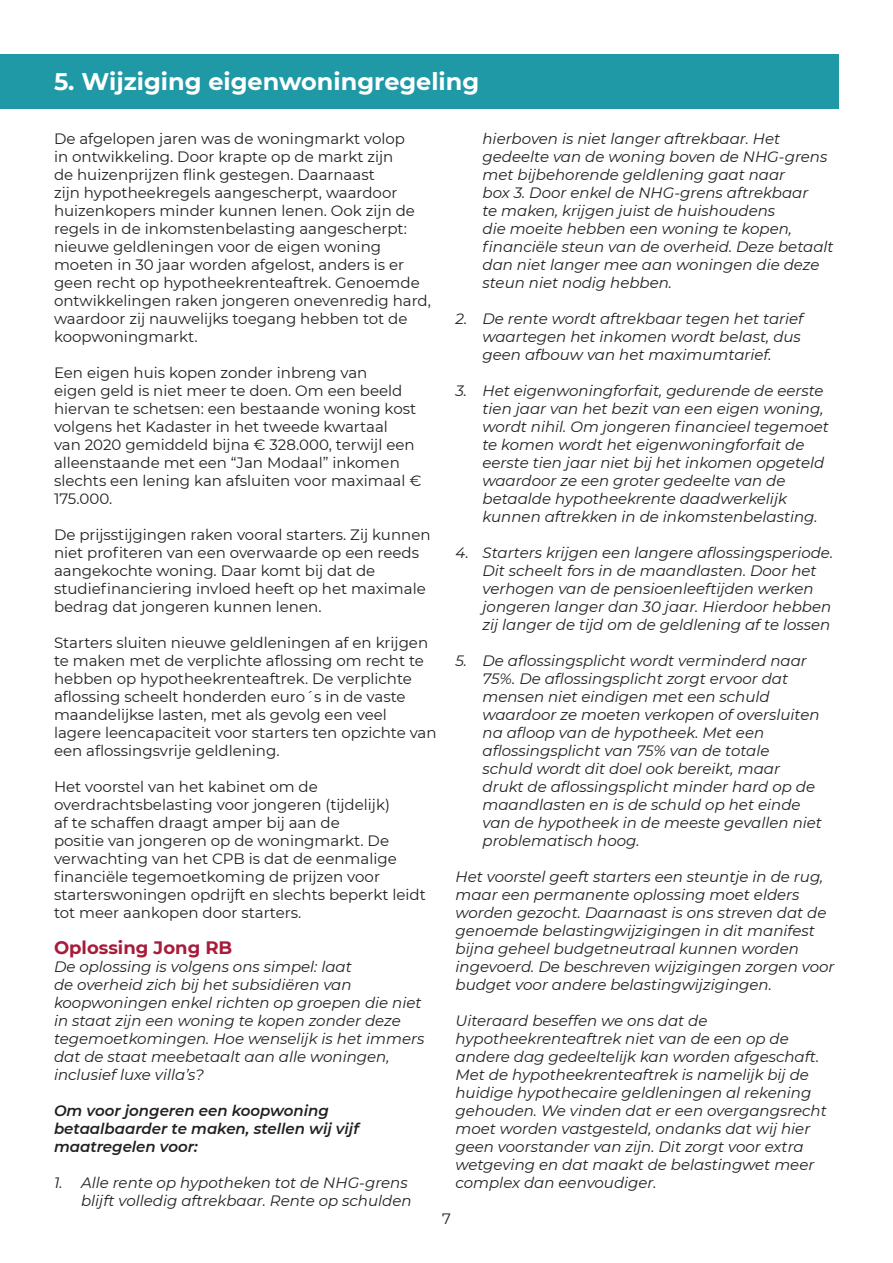
<style>
.page{position:relative;width:893px;height:1263px;background:#fff}
.page>*{position:absolute;margin:0;border:0;box-sizing:border-box;transform-origin:0 0}
.Titels{font:700 24px "Montserrat";color:#fff}
.Tussenkoppen{font:700 18px "Montserrat";color:#a81b3a}
.t1{font:italic 15px/18px "Montserrat";color:#231f20}
.t2{font:15px/18px "Montserrat";color:#231f20}
.t3{font:italic 600 15px/18px "Montserrat";color:#231f20}
</style>
<div class="page">
<div style="left:0;top:54px;width:839px;height:54px;background:#2099a7"></div>
<p class="Titels" style="left:54px;top:64px;width:427px">5. Wijziging eigenwoningregeling</p>
<p class="t2" style="left:54px;top:129px;width:378px">De afgelopen jaren was de woningmarkt volop<br>in ontwikkeling. Door krapte op de markt zijn<br>de huizenprijzen flink gestegen. Daarnaast<br>zijn hypotheekregels aangescherpt, waardoor huizenkopers minder kunnen lenen. Ook zijn de regels in de inkomstenbelasting aangescherpt: nieuwe geldleningen voor de eigen woning moeten in 30 jaar worden afgelost, anders is er geen recht op hypotheekrenteaftrek. Genoemde ontwikkelingen raken jongeren onevenredig hard, waardoor zij nauwelijks toegang hebben tot de koopwoningmarkt.</p>
<p class="t2" style="left:54px;top:363px;width:369px">Een eigen huis kopen zonder inbreng van<br>eigen geld is niet meer te doen. Om een beeld hiervan te schetsen: een bestaande woning kost volgens het Kadaster in het tweede kwartaal<br>van 2020 gemiddeld bijna € 328.000, terwijl een alleenstaande met een “Jan Modaal” inkomen slechts een lening kan afsluiten voor maximaal € 175.000.</p>
<p class="t2" style="left:54px;top:525px;width:378px">De prijsstijgingen raken vooral starters. Zij kunnen niet profiteren van een overwaarde op een reeds aangekochte woning. Daar komt bij dat de studiefinanciering invloed heeft op het maximale bedrag dat jongeren kunnen lenen.</p>
<p class="t2" style="left:54px;top:633px;width:384px">Starters sluiten nieuwe geldleningen af en krijgen te maken met de verplichte aflossing om recht te hebben op hypotheekrenteaftrek. De verplichte aflossing scheelt honderden euro´s in de vaste maandelijkse lasten, met als gevolg een veel lagere leencapaciteit voor starters ten opzichte van een aflossingsvrije geldlening.</p>
<p class="t2" style="left:54px;top:777px;width:373px">Het voorstel van het kabinet om de overdrachtsbelasting voor jongeren (tijdelijk)<br>af te schaffen draagt amper bij aan de<br>positie van jongeren op de woningmarkt. De verwachting van het CPB is dat de eenmalige financiële tegemoetkoming de prijzen voor starterswoningen opdrijft en slechts beperkt leidt tot meer aankopen door starters.</p>
<p class="Tussenkoppen" style="left:54px;top:935px;width:180px">Oplossing Jong RB</p>
<p class="t1" style="left:54px;top:957px;width:372px">De oplossing is volgens ons simpel: laat<br>de overheid zich bij het subsidiëren van koopwoningen enkel richten op groepen die niet in staat zijn een woning te kopen zonder deze tegemoetkomingen. Hoe wenselijk is het immers dat de staat meebetaalt aan alle woningen, inclusief luxe villa’s?</p>
<p class="t3" style="left:54px;top:1101px;width:306px">Om voor jongeren een koopwoning betaalbaarder te maken, stellen wij vijf maatregelen voor:</p>
<p class="t1" style="left:54px;top:1173px;width:359px;text-align:right">1. Alle rente op hypotheken tot de NHG-grens blijft volledig aftrekbaar. Rente op schulden</p>
<p class="t1" style="left:482px;top:129px;width:353px">hierboven is niet langer aftrekbaar. Het gedeelte van de woning boven de NHG-grens met bijbehorende geldlening gaat naar<br>box 3. Door enkel de NHG-grens aftrekbaar<br>te maken, krijgen juist de huishoudens<br>die moeite hebben een woning te kopen, financiële steun van de overheid. Deze betaalt dan niet langer mee aan woningen die deze steun niet nodig hebben.</p>
<p class="t1" style="left:482px;top:309px;width:322px;text-indent:-27px">2. De rente wordt aftrekbaar tegen het tarief waartegen het inkomen wordt belast, dus geen afbouw van het maximumtarief.</p>
<p class="t1" style="left:482px;top:381px;width:348px;text-indent:-27px">3. Het eigenwoningforfait, gedurende de eerste tien jaar van het bezit van een eigen woning, wordt nihil. Om jongeren financieel tegemoet te komen wordt het eigenwoningforfait de eerste tien jaar niet bij het inkomen opgeteld waardoor ze een groter gedeelte van de betaalde hypotheekrente daadwerkelijk kunnen aftrekken in de inkomstenbelasting.</p>
<p class="t1" style="left:482px;top:543px;width:352px;text-indent:-27px">4. Starters krijgen een langere aflossingsperiode.<br>Dit scheelt fors in de maandlasten. Door het verhogen van de pensioenleeftijden werken jongeren langer dan 30 jaar. Hierdoor hebben zij langer de tijd om de geldlening af te lossen</p>
<p class="t1" style="left:482px;top:651px;width:341px;text-indent:-27px">5. De aflossingsplicht wordt verminderd naar 75%. De aflossingsplicht zorgt ervoor dat mensen niet eindigen met een schuld waardoor ze moeten verkopen of oversluiten na afloop van de hypotheek. Met een aflossingsplicht van 75% van de totale schuld wordt dit doel ook bereikt, maar drukt de aflossingsplicht minder hard op de maandlasten en is de schuld op het einde van de hypotheek in de meeste gevallen niet problematisch hoog.</p>
<p class="t1" style="left:455px;top:867px;width:380px">Het voorstel geeft starters een steuntje in de rug, maar een permanente oplossing moet elders worden gezocht. Daarnaast is ons streven dat de genoemde belastingwijzigingen in dit manifest bijna geheel budgetneutraal kunnen worden ingevoerd. De beschreven wijzigingen zorgen voor budget voor andere belastingwijzigingen.</p>
<p class="t1" style="left:455px;top:1011px;width:373px">Uiteraard beseffen we ons dat de hypotheekrenteaftrek niet van de een op de andere dag gedeeltelijk kan worden afgeschaft.<br>Met de hypotheekrenteaftrek is namelijk bij de huidige hypothecaire geldleningen al rekening gehouden. We vinden dat er een overgangsrecht moet worden vastgesteld, ondanks dat wij hier geen voorstander van zijn. Dit zorgt voor extra wetgeving en dat maakt de belastingwet meer complex dan eenvoudiger.</p>
<p class="t2" style="left:442px;top:1209px;width:10px">7</p>
</div>
